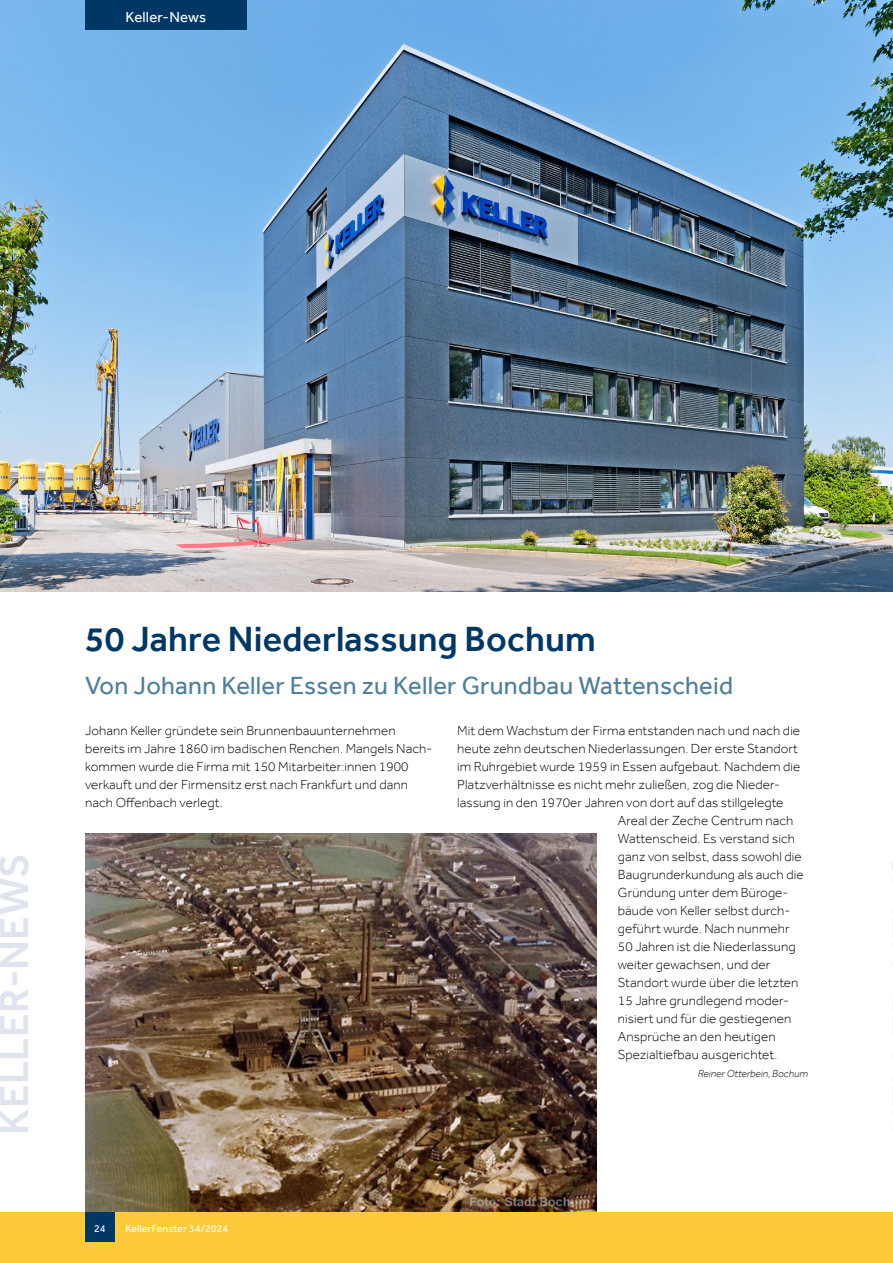
<style>
.page{position:relative;width:893px;height:1263px;background:#fff}
.page>*{position:absolute;margin:0;border:0;box-sizing:border-box;transform-origin:0 0}
.t1{font:500 42px "Effra";letter-spacing:.005em;color:#e0e4ef}
.t2{font:500 36px "Effra";letter-spacing:.005em;color:#003865}
.t3{font:25.5px "Effra";letter-spacing:.01em;color:#4f8099}
.t4{font:15px "Effra";letter-spacing:.01em;color:#fff}
.t5{font:300 13.5px/18px "Effra";letter-spacing:.005em;color:#000}
.t6{font:10.5px "Effra";letter-spacing:.01em;color:#fff}
.t7{font:italic 300 10.5px "Effra";color:#000}
</style>
<div class="page">
<div style="left:0;top:1212px;width:893px;height:51px;background:#feca3a"></div>
<div style="left:85px;top:1212px;width:30px;height:30px;background:#003865"></div>
<img style="left:0;top:0;width:893px;height:591px">
<img style="left:85px;top:834px;width:512px;height:378px">
<div style="left:85px;top:0;width:162px;height:30px;background:#003865"></div>
<p class="t4" style="left:126px;top:8px;width:82px">Keller-News</p>
<h1 class="t1" style="left:-11px;top:1134px;width:283px;rotate:-90deg">KELLER-NEWS</h1>
<h2 class="t2" style="left:85px;top:618px;width:512px">50 Jahre Niederlassung Bochum</h2>
<h3 class="t3" style="left:85px;top:670px;width:650px">Von Johann Keller Essen zu Keller Grundbau Wattenscheid</h3>
<p class="t5" style="left:85px;top:721px;width:349px">Johann Keller gründete sein Brunnenbauunternehmen bereits im Jahre 1860 im badischen Renchen. Mangels Nach&shy;kommen wurde die Firma mit 150 Mitarbeiter:innen 1900 verkauft und der Firmensitz erst nach Frankfurt und dann nach Offenbach verlegt.</p>
<p class="t5" style="left:457px;top:721px;width:345px">Mit dem Wachstum der Firma entstanden nach und nach die</p>
<p class="t5" style="left:457px;top:739px;width:342px">heute zehn deutschen Niederlassungen. Der erste Standort</p>
<p class="t5" style="left:457px;top:757px;width:345px">im Ruhrgebiet wurde 1959 in Essen aufgebaut. Nachdem die</p>
<p class="t5" style="left:457px;top:775px;width:325px">Platzverhältnisse es nicht mehr zuließen, zog die Nieder-</p>
<p class="t5" style="left:457px;top:793px;width:328px">lassung in den 1970er Jahren von dort auf das stillgelegte</p>
<p class="t5" style="left:618px;top:811px;width:177px">Areal der Zeche Centrum nach</p>
<p class="t5" style="left:618px;top:829px;width:179px">Wattenscheid. Es verstand sich</p>
<p class="t5" style="left:618px;top:847px;width:185px">ganz von selbst, dass sowohl die</p>
<p class="t5" style="left:618px;top:865px;width:187px">Baugrunderkundung als auch die</p>
<p class="t5" style="left:618px;top:883px;width:172px">Gründung unter dem Büroge-</p>
<p class="t5" style="left:618px;top:901px;width:174px">bäude von Keller selbst durch-</p>
<p class="t5" style="left:618px;top:919px;width:173px">geführt wurde. Nach nunmehr</p>
<p class="t5" style="left:618px;top:937px;width:179px">50 Jahren ist die Niederlassung</p>
<p class="t5" style="left:618px;top:955px;width:154px">weiter gewachsen, und der</p>
<p class="t5" style="left:618px;top:973px;width:182px">Standort wurde über die letzten</p>
<p class="t5" style="left:618px;top:991px;width:173px">15 Jahre grundlegend moder-</p>
<p class="t5" style="left:618px;top:1009px;width:175px">nisiert und für die gestiegenen</p>
<p class="t5" style="left:618px;top:1027px;width:159px">Ansprüche an den heutigen</p>
<p class="t5" style="left:618px;top:1045px;width:161px">Spezialtiefbau ausgerichtet.</p>
<p class="t7" style="left:698px;top:1067px;width:111px">Reiner Otterbein, Bochum</p>
<p class="t6" style="left:94px;top:1222px;width:13px">24</p>
<p class="t6" style="left:125px;top:1222px;width:104px">KellerFenster 34/2024</p>
</div>
